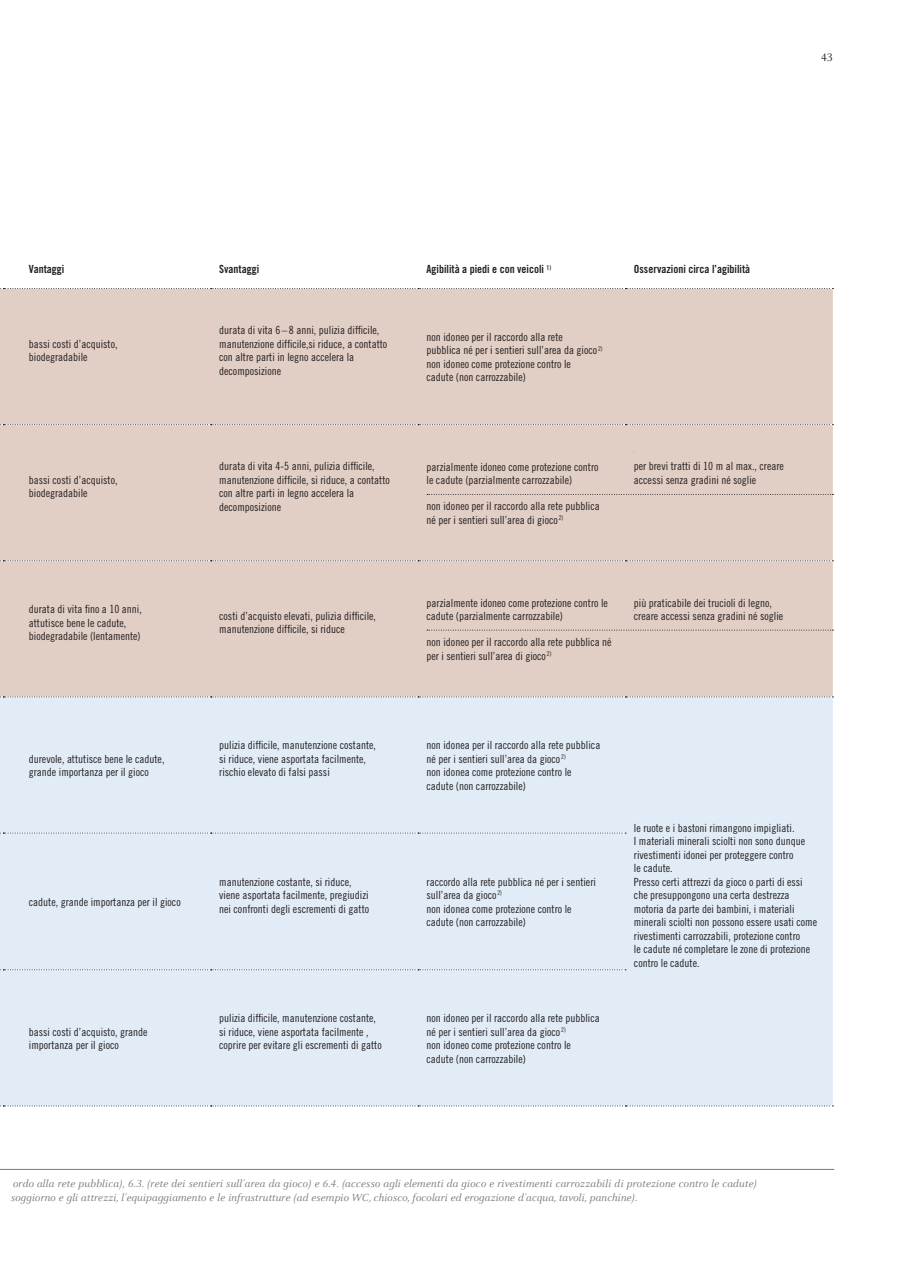
<style>
.page{position:relative;width:900px;height:1265px;background:#fff}
.page>*{position:absolute;margin:0;border:0;box-sizing:border-box;transform-origin:0 0}
.t1{font:12px "Celeste Caps";color:#231f20}
.t2{font:11.25px/13.5px "Trade Gothic Cond Eighteen";color:#231f20}
.t3{font:italic 11.25px/14.2px "Celeste";letter-spacing:.01em;color:#787e83}
.t4{font:11.25px "Trade Gothic Bold Cond Twenty";color:#231f20}
.s1{font-family:"Celeste Caps"}
</style>
<div class="page">
<div style="left:0;top:289px;width:832px;height:407px;background:#e1cec4"></div>
<div style="left:0;top:697px;width:832px;height:408px;background:#e1ecf7"></div>
<svg style="left:0;top:288px;width:833px;height:1px"></svg>
<svg style="left:0;top:424px;width:833px;height:1px"></svg>
<svg style="left:0;top:560px;width:833px;height:1px"></svg>
<svg style="left:0;top:696px;width:833px;height:1px"></svg>
<svg style="left:0;top:832px;width:626px;height:1px"></svg>
<svg style="left:0;top:969px;width:626px;height:1px"></svg>
<svg style="left:0;top:1105px;width:833px;height:1px"></svg>
<svg style="left:427px;top:494px;width:406px;height:1px"></svg>
<svg style="left:427px;top:629px;width:406px;height:1px"></svg>
<hr style="left:0;top:1169px;width:834px;height:1px;background:#787e83">
<div style="left:634px;top:443px;width:176px;height:45px;background:#e1cec4"></div>
<div style="left:634px;top:579px;width:176px;height:45px;background:#e1cec4"></div>
<p class="t1" style="left:821px;top:51px;width:13px">43</p>
<p class="t4" style="left:29px;top:262px;width:37px">Vantaggi</p>
<p class="t4" style="left:219px;top:262px;width:41px">Svantaggi</p>
<p class="t4" style="left:426px;top:262px;width:126px">Agibilità a piedi e con veicoli <sup>1)</sup></p>
<p class="t4" style="left:634px;top:262px;width:118px">Osservazioni circa l’agibilità</p>
<p class="t2" style="left:29px;top:336px;width:90px">bassi costi d’acquisto, biodegradabile</p>
<p class="t2" style="left:219px;top:323px;width:170px">durata di vita 6 – 8 anni, pulizia difficile, manutenzione difficile,si riduce, a contatto con altre parti in legno accelera la decomposizione</p>
<p class="t2" style="left:426px;top:330px;width:178px">non idoneo per il raccordo alla rete<br>pubblica né per i sentieri sull’area da gioco <sup>2) </sup>non idoneo come protezione contro le<br>cadute (non carrozzabile)</p>
<p class="t2" style="left:29px;top:472px;width:90px">bassi costi d’acquisto, biodegradabile</p>
<p class="t2" style="left:219px;top:459px;width:172px">durata di vita 4-5 anni, pulizia difficile, manutenzione difficile, si riduce, a contatto con altre parti in legno accelera la decomposizione</p>
<p class="t2" style="left:426px;top:459px;width:173px">parzialmente idoneo come protezione contro le cadute (parzialmente carrozzabile)</p>
<p class="t2" style="left:426px;top:499px;width:175px">non idoneo per il raccordo alla rete pubblica né per i sentieri sull’area di gioco <sup>2)</sup></p>
<p class="t2" style="left:634px;top:459px;width:166px">stufen- und schwellenlose Zugänge in die<br>Holzschnitzelgrube zu erstellen</p>
<p class="t2" style="left:634px;top:459px;width:151px">per brevi tratti di 10 m al max., creare accessi senza gradini né soglie</p>
<p class="t2" style="left:29px;top:602px;width:115px">durata di vita fino a 10 anni, attutisce bene le cadute, biodegradabile (lentamente)</p>
<p class="t2" style="left:219px;top:609px;width:158px">costi d’acquisto elevati, pulizia difficile, manutenzione difficile, si riduce</p>
<p class="t2" style="left:426px;top:595px;width:183px">parzialmente idoneo come protezione contro le cadute (parzialmente carrozzabile)</p>
<p class="t2" style="left:426px;top:635px;width:186px">non idoneo per il raccordo alla rete pubblica né per i sentieri sull’area di gioco <sup>2)</sup></p>
<p class="t2" style="left:634px;top:588px;width:151px">più praticabile dei trucioli di legno, creare accessi senza gradini né soglie</p>
<p class="t2" style="left:634px;top:595px;width:151px">più praticabile dei trucioli di legno, creare accessi senza gradini né soglie</p>
<p class="t2" style="left:29px;top:751px;width:137px">durevole, attutisce bene le cadute, grande importanza per il gioco</p>
<p class="t2" style="left:219px;top:738px;width:158px">pulizia difficile, manutenzione costante, si riduce, viene asportata facilmente, rischio elevato di falsi passi</p>
<p class="t2" style="left:426px;top:738px;width:175px">non idonea per il raccordo alla rete pubblica né per i sentieri sull’area da gioco <sup>2)<br></sup>non idonea come protezione contro le cadute (non carrozzabile)</p>
<p class="t2" style="left:29px;top:894px;width:153px">cadute, grande importanza per il gioco</p>
<p class="t2" style="left:29px;top:1024px;width:120px">bassi costi d’acquisto, grande importanza per il gioco</p>
<p class="t2" style="left:219px;top:874px;width:151px">manutenzione costante, si riduce, viene asportata facilmente, pregiudizi nei confronti degli escrementi di gatto</p>
<p class="t2" style="left:426px;top:874px;width:171px">raccordo alla rete pubblica né per i sentieri sull’area da gioco <sup>2)<br></sup>non idonea come protezione contro le cadute (non carrozzabile)</p>
<p class="t2" style="left:219px;top:1011px;width:164px">pulizia difficile, manutenzione costante, si riduce, viene asportata facilmente , coprire per evitare gli escrementi di gatto</p>
<p class="t2" style="left:426px;top:1011px;width:175px">non idoneo per il raccordo alla rete pubblica né per i sentieri sull’area da gioco <sup>2)<br></sup>non idoneo come protezione contro le cadute (non carrozzabile)</p>
<p class="t2" style="left:634px;top:820px;width:185px">le ruote e i bastoni rimangono impigliati.<br>I materiali minerali sciolti non sono dunque rivestimenti idonei per proteggere contro<br>le cadute.<br>Presso certi attrezzi da gioco o parti di essi che presuppongono una certa destrezza motoria da parte dei bambini, i materiali minerali sciolti non possono essere usati come rivestimenti carrozzabili, protezione contro<br>le cadute né completare le zone di protezione contro le cadute.</p>
<p class="t3" style="left:11px;top:1176px;width:747px">ordo alla rete pubblica), <span class="s1">6.3.</span> (rete dei sentieri sull’area da gioco) e <span class="s1">6.4.</span> (accesso agli elementi da gioco e rivestimenti carrozzabili di protezione contro le cadute) soggiorno e gli attrezzi, l’equipaggiamento e le infrastrutture (ad esempio WC, chiosco, focolari ed erogazione d’acqua, tavoli, panchine).</p>
</div>
